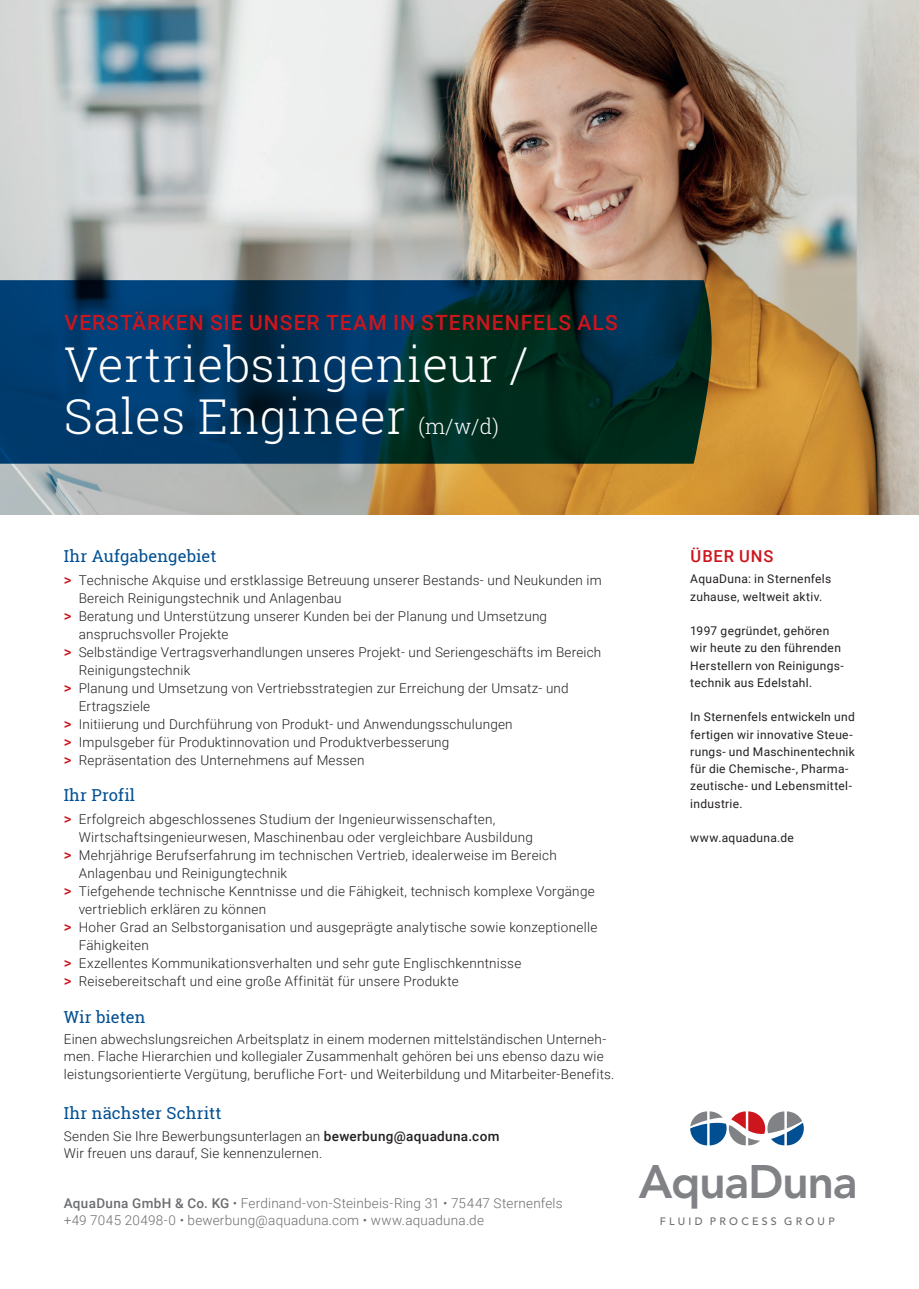
<style>
.page{position:relative;width:919px;height:1289px;background:#fff}
.page>*{position:absolute;margin:0;border:0;box-sizing:border-box;transform-origin:0 0}
.t1{font:300 48px/52.5px "Roboto Slab";letter-spacing:.01em;color:#fff}
.t2{font:800 46.65px "Avenir LT";letter-spacing:-.03em;color:#808285}
.t3{font:500 21px "Roboto";letter-spacing:.05em;color:#cd151d}
.t4{font:300 21px "Roboto Slab";color:#fff}
.t5{font:16.5px "Roboto Slab";letter-spacing:.01em;color:#004f92}
.t6{font:500 16.5px "Roboto";letter-spacing:.055em;color:#cd151d}
.t7{font:300 13.5px/17.2px "Roboto";letter-spacing:.015em;color:#231f20}
.t8{font:300 13.5px/17.2px "Roboto";letter-spacing:.015em;color:#6c6d70}
.t9{font:12px/17.2px "Roboto";letter-spacing:.025em;color:#231f20}
.t10{font:500 10.65px "Avenir LT";letter-spacing:.305em;color:#6c6d70}
.s1{font-weight:500;font-size:15px;color:#cd151d}
.s2{font-weight:500}
</style>
<div class="page">
<img style="left:0;top:0;width:918px;height:514px">
<svg style="left:0;top:280px;width:711px;height:183px;background:#01334b"></svg>
<svg style="left:690px;top:1111px;width:113px;height:34px"></svg>
<h3 class="t3" style="left:65px;top:308px;width:554px">VERSTÄRKEN SIE UNSER TEAM IN STERNENFELS ALS</h3>
<h1 class="t1" style="left:64px;top:337px;width:466px">Vertriebsingenieur /<br>Sales Engineer</h1>
<h3 class="t4" style="left:418px;top:412px;width:82px">(m/w/d)</h3>
<p class="t5" style="left:64px;top:545px;width:154px">Ihr Aufgabengebiet</p>
<p class="t7" style="left:64px;top:570px;width:539px"><span class="s1">&gt;</span> Technische Akquise und erstklassige Betreuung unserer Bestands- und Neukunden im</p>
<p class="t7" style="left:79px;top:588px;width:264px">Bereich Reinigungstechnik und Anlagenbau</p>
<p class="t7" style="left:64px;top:606px;width:485px"><span class="s1">&gt;</span> Beratung und Unterstützung unserer Kunden bei der Planung und Umsetzung</p>
<p class="t7" style="left:79px;top:624px;width:151px">anspruchsvoller Projekte</p>
<p class="t7" style="left:64px;top:642px;width:539px"><span class="s1">&gt;</span> Selbständige Vertragsverhandlungen unseres Projekt- und Seriengeschäfts im Bereich</p>
<p class="t7" style="left:79px;top:660px;width:113px">Reinigungstechnik</p>
<p class="t7" style="left:64px;top:678px;width:506px"><span class="s1">&gt;</span> Planung und Umsetzung von Vertriebsstrategien zur Erreichung der Umsatz- und</p>
<p class="t7" style="left:79px;top:696px;width:73px">Ertragsziele</p>
<p class="t7" style="left:64px;top:714px;width:450px"><span class="s1">&gt;</span> Initiierung und Durchführung von Produkt- und Anwendungsschulungen</p>
<p class="t7" style="left:64px;top:732px;width:387px"><span class="s1">&gt;</span> Impulsgeber für Produktinnovation und Produktverbesserung</p>
<p class="t7" style="left:64px;top:750px;width:302px"><span class="s1">&gt;</span> Repräsentation des Unternehmens auf Messen</p>
<p class="t5" style="left:64px;top:784px;width:73px">Ihr Profil</p>
<p class="t7" style="left:64px;top:809px;width:433px"><span class="s1">&gt;</span> Erfolgreich abgeschlossenes Studium der Ingenieurwissenschaften,</p>
<p class="t7" style="left:79px;top:827px;width:456px">Wirtschaftsingenieurwesen, Maschinenbau oder vergleichbare Ausbildung</p>
<p class="t7" style="left:64px;top:845px;width:494px"><span class="s1">&gt;</span> Mehrjährige Berufserfahrung im technischen Vertrieb, idealerweise im Bereich</p>
<p class="t7" style="left:79px;top:863px;width:210px">Anlagenbau und Reinigungtechnik</p>
<p class="t7" style="left:64px;top:881px;width:532px"><span class="s1">&gt;</span> Tiefgehende technische Kenntnisse und die Fähigkeit, technisch komplexe Vorgänge</p>
<p class="t7" style="left:79px;top:899px;width:189px">vertrieblich erklären zu können</p>
<p class="t7" style="left:64px;top:917px;width:535px"><span class="s1">&gt;</span> Hoher Grad an Selbstorganisation und ausgeprägte analytische sowie konzeptionelle</p>
<p class="t7" style="left:79px;top:935px;width:72px">Fähigkeiten</p>
<p class="t7" style="left:64px;top:953px;width:459px"><span class="s1">&gt;</span> Exzellentes Kommunikationsverhalten und sehr gute Englischkenntnisse</p>
<p class="t7" style="left:64px;top:971px;width:396px"><span class="s1">&gt;</span> Reisebereitschaft und eine große Affinität für unsere Produkte</p>
<p class="t5" style="left:64px;top:1005px;width:83px">Wir bieten</p>
<p class="t7" style="left:64px;top:1030px;width:552px">Einen abwechslungsreichen Arbeitsplatz in einem modernen mittelständischen Unterneh&shy;men. Flache Hierarchien und kollegialer Zusammenhalt gehören bei uns ebenso dazu wie leistungsorientierte Vergütung, berufliche Fort- und Weiterbildung und Mitarbeiter-Benefits.</p>
<p class="t5" style="left:64px;top:1102px;width:159px">Ihr nächster Schritt</p>
<p class="t7" style="left:64px;top:1126px;width:437px">Senden Sie Ihre Bewerbungsunterlagen an <span class="s2">bewerbung@aquaduna.com<br></span>Wir freuen uns darauf, Sie kennenzulernen.</p>
<p class="t8" style="left:64px;top:1193px;width:500px"><span class="s2">AquaDuna GmbH &amp; Co. KG</span> • Ferdinand-von-Steinbeis-Ring 31 • 75447 Sternenfels +49 7045 20498-0 • bewerbung@aquaduna.com • www.aquaduna.de</p>
<p class="t6" style="left:690px;top:544px;width:84px">ÜBER UNS</p>
<p class="t9" style="left:690px;top:570px;width:142px">AquaDuna: in Sternenfels zuhause, weltweit aktiv.</p>
<p class="t9" style="left:690px;top:621px;width:155px">1997 gegründet, gehören wir heute zu den führenden<br>Herstellern von Reinigungs&shy;technik aus Edelstahl.</p>
<p class="t9" style="left:690px;top:708px;width:166px">In Sternenfels entwickeln und fertigen wir innovative Steue&shy;rungs- und Maschinentechnik für die Chemische-, Pharma&shy;zeutische- und Lebensmittel&shy;industrie.</p>
<p class="t9" style="left:690px;top:828px;width:105px">www.aquaduna.de</p>
<h2 class="t2" style="left:638px;top:1164px;width:220px">AquaDuna</h2>
<p class="t10" style="left:659px;top:1214px;width:176px">FLUID PROCESS GROUP</p>
</div>
